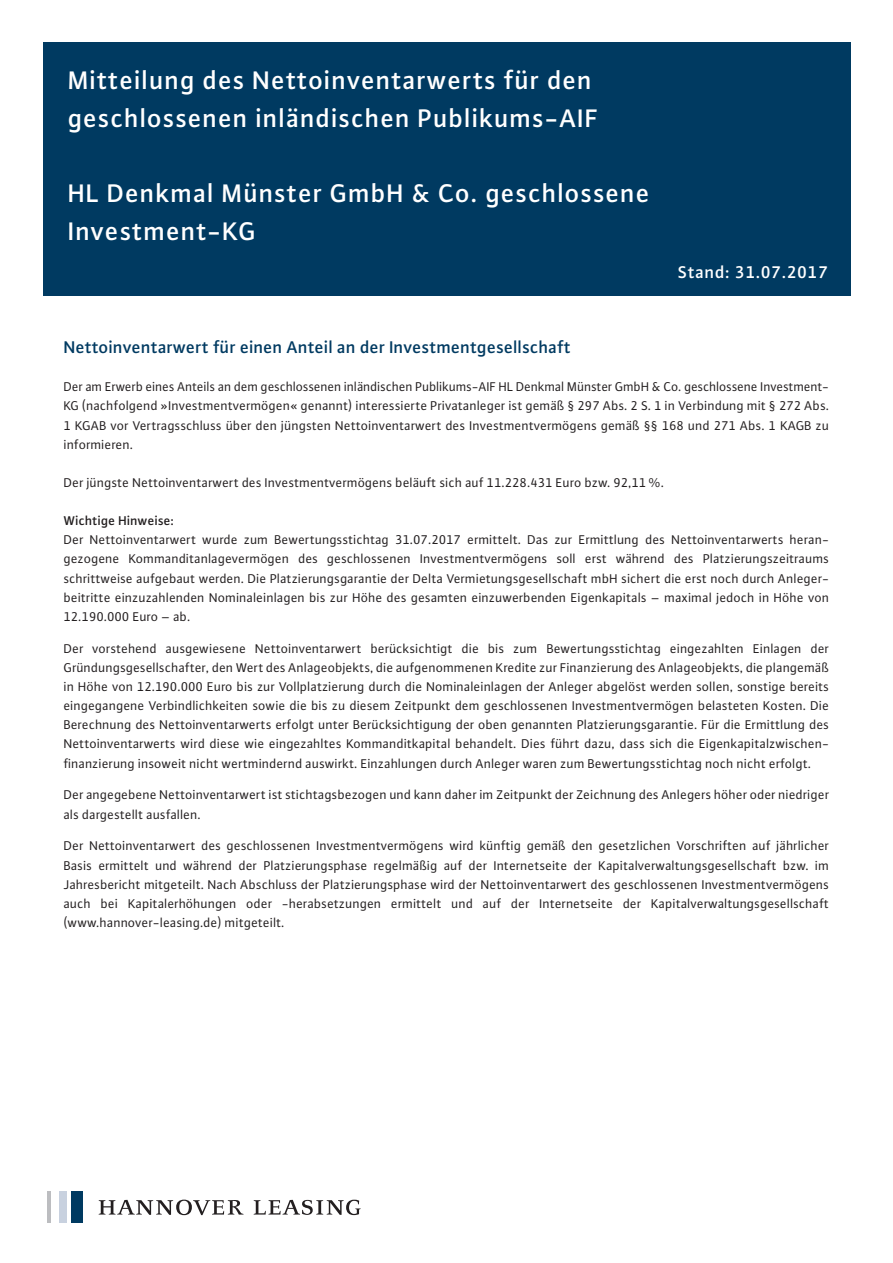
<style>
.page{position:relative;width:893px;height:1263px;background:#fff}
.page>*{position:absolute;margin:0;border:0;box-sizing:border-box;transform-origin:0 0}
.t1{font:500 27px/37.8px "Plus HLOT";letter-spacing:.04em;color:#fff}
.t2{font:500 18px "Plus HLOT";letter-spacing:.01em;color:#003a61}
.t3{font:500 18px "Plus HLOT";letter-spacing:.04em;color:#fff}
.t4{font:13.5px/19.2px "Plus HLOT";letter-spacing:.01em;color:#231f20}
.t5{font:500 13.5px "Plus HLOT";letter-spacing:.01em;color:#231f20}
</style>
<div class="page">
<div style="left:43px;top:43px;width:807px;height:253px;background:#003a61"></div>
<div style="left:71px;top:1191px;width:12px;height:32px;background:#003a61"></div>
<div style="left:59px;top:1191px;width:8px;height:32px;background:#c8d1df"></div>
<hr style="left:47px;top:1191px;width:4px;height:32px;background:#bcbdc0">
<svg style="left:99px;top:1199px;width:145px;height:16px"></svg>
<svg style="left:254px;top:1199px;width:107px;height:16px"></svg>
<h1 class="t1" style="left:68px;top:61px;width:532px">Mitteilung des Nettoinventarwerts für den geschlossenen inländischen Publikums-AIF</h1>
<h1 class="t1" style="left:68px;top:174px;width:583px">HL Denkmal Münster GmbH &amp; Co. geschlossene<br>Investment-KG</h1>
<h2 class="t3" style="left:678px;top:261px;width:151px">Stand: 31.07.2017</h2>
<h2 class="t2" style="left:64px;top:336px;width:508px">Nettoinventarwert für einen Anteil an der Investmentgesellschaft</h2>
<p class="t4" style="left:64px;top:377px;width:767px;text-align:justify">Der am Erwerb eines Anteils an dem geschlossenen inländischen Publikums-AIF HL Denkmal Münster GmbH &amp; Co. geschlossene Investment-KG (nachfolgend »Investmentvermögen« genannt) interessierte Privatanleger ist gemäß § 297 Abs. 2 S. 1 in Verbindung mit § 272 Abs.<br>1 KGAB vor Vertragsschluss über den jüngsten Nettoinventarwert des Investmentvermögens gemäß §§ 168 und 271 Abs. 1 KAGB zu informieren.</p>
<p class="t4" style="left:64px;top:473px;width:602px">Der jüngste Nettoinventarwert des Investmentvermögens beläuft sich auf 11.228.431 Euro bzw. 92,11%.</p>
<p class="t5" style="left:64px;top:513px;width:112px">Wichtige Hinweise:</p>
<p class="t4" style="left:64px;top:530px;width:767px">Der Nettoinventarwert wurde zum Bewertungsstichtag 31.07.2017 ermittelt. Das zur Ermittlung des Nettoinventarwerts heran&shy;gezogene Kommanditanlagevermögen des geschlossenen Investmentvermögens soll erst während des Platzierungszeitraums schrittweise aufgebaut werden. Die Platzierungsgarantie der Delta Vermietungsgesellschaft mbH sichert die erst noch durch Anleger&shy;beitritte einzuzahlenden Nominaleinlagen bis zur Höhe des gesamten einzuwerbenden Eigenkapitals – maximal jedoch in Höhe von 12.190.000 Euro – ab.</p>
<p class="t4" style="left:64px;top:639px;width:767px">Der vorstehend ausgewiesene Nettoinventarwert berücksichtigt die bis zum Bewertungsstichtag eingezahlten Einlagen der Gründungsgesellschafter, den Wert des Anlageobjekts, die aufgenommenen Kredite zur Finanzierung des Anlageobjekts, die plangemäß in Höhe von 12.190.000 Euro bis zur Vollplatzierung durch die Nominaleinlagen der Anleger abgelöst werden sollen, sonstige bereits eingegangene Verbindlichkeiten sowie die bis zu diesem Zeitpunkt dem geschlossenen Investmentvermögen belasteten Kosten. Die Berechnung des Nettoinventarwerts erfolgt unter Berücksichtigung der oben genannten Platzierungsgarantie. Für die Ermittlung des Nettoinventarwerts wird diese wie eingezahltes Kommanditkapital behandelt. Dies führt dazu, dass sich die Eigenkapitalzwischen&shy;finanzierung insoweit nicht wertmindernd auswirkt. Einzahlungen durch Anleger waren zum Bewertungsstichtag noch nicht erfolgt.</p>
<p class="t4" style="left:64px;top:785px;width:767px">Der angegebene Nettoinventarwert ist stichtagsbezogen und kann daher im Zeitpunkt der Zeichnung des Anlegers höher oder niedriger als dargestellt ausfallen.</p>
<p class="t4" style="left:64px;top:836px;width:767px;text-align:justify">Der Nettoinventarwert des geschlossenen Investmentvermögens wird künftig gemäß den gesetzlichen Vorschriften auf jährlicher Basis ermittelt und während der Platzierungsphase regelmäßig auf der Internetseite der Kapitalverwaltungsgesellschaft bzw. im Jahresbericht mitgeteilt. Nach Abschluss der Platzierungsphase wird der Nettoinventarwert des geschlossenen Investmentvermögens auch bei Kapitalerhöhungen oder -herabsetzungen ermittelt und auf der Internetseite der Kapitalverwaltungsgesellschaft (www.hannover-leasing.de) mitgeteilt.</p>
</div>
